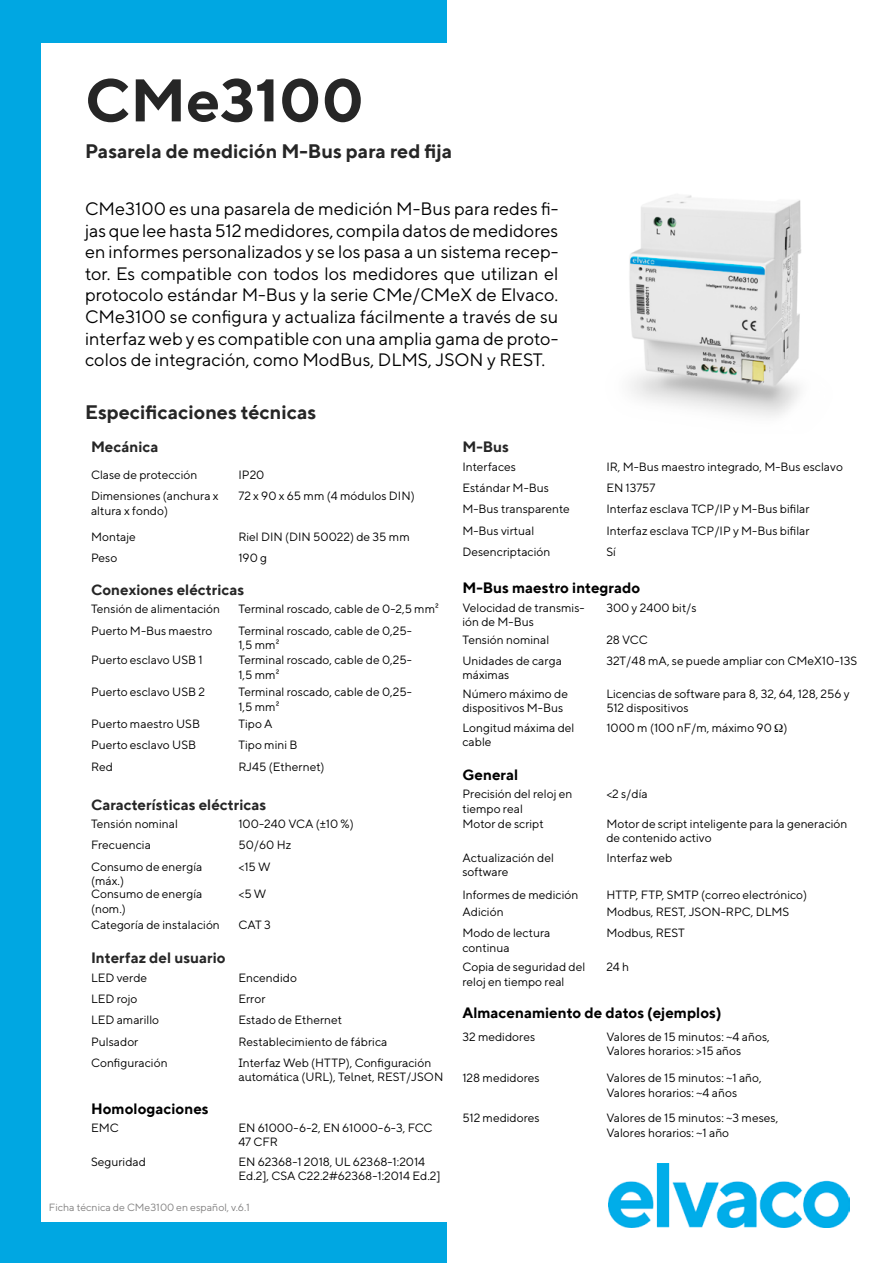
<style>
.page{position:relative;width:893px;height:1263px;background:#fff}
.page>*{position:absolute;margin:0;border:0;box-sizing:border-box;transform-origin:0 0}
.t1{font:700 60px "TT Norms";color:#262626}
.t2{font:700 19.5px "TT Norms";color:#262626}
.t3{font:18px/21.6px "TT Norms";color:#000;text-align:justify}
.t4{font:700 15px "TT Norms";color:#262626}
.t5{font:700 15px "TT Norms";color:#000}
.t6{font:12px/14.4px "TT Norms";color:#000}
.t7{font:10.5px "TT Norms";color:#818080}
</style>
<div class="page">
<div style="left:0;top:0;width:446px;height:1263px;background:#00a7e2"></div>
<div style="left:41px;top:43px;width:472px;height:1178px;background:#fff"></div>
<img style="left:609px;top:1163px;width:240px;height:65px">
<img style="left:629px;top:195px;width:172px;height:222px">
<h1 class="t1" style="left:85px;top:63px;width:280px">CMe3100</h1>
<h2 class="t2" style="left:85px;top:138px;width:369px">Pasarela de medición M-Bus para red fija</h2>
<p class="t3" style="left:85px;top:197px;width:475px">CMe3100 es una pasarela de medición M-Bus para redes fi&shy;jas que lee hasta 512 medidores, compila datos de medidores en informes personalizados y se los pasa a un sistema recep&shy;tor. Es compatible con todos los medidores que utilizan el protocolo estándar M-Bus y la serie CMe/CMeX de Elvaco.<br>CMe3100 se configura y actualiza fácilmente a través de su interfaz web y es compatible con una amplia gama de proto&shy;colos de integración, como ModBus, DLMS, JSON y REST.</p>
<h2 class="t2" style="left:85px;top:400px;width:233px">Especificaciones técnicas</h2>
<p class="t4" style="left:91px;top:438px;width:69px">Mecánica</p>
<p class="t6" style="left:91px;top:467px;width:108px">Clase de protección</p>
<p class="t6" style="left:238px;top:467px;width:27px">IP20</p>
<p class="t6" style="left:91px;top:489px;width:129px">Dimensiones (anchura x altura x fondo)</p>
<p class="t6" style="left:238px;top:489px;width:178px">72 x 90 x 65 mm (4 módulos DIN)</p>
<p class="t6" style="left:91px;top:529px;width:46px">Montaje</p>
<p class="t6" style="left:238px;top:529px;width:173px">Riel DIN (DIN 50022) de 35 mm</p>
<p class="t6" style="left:91px;top:550px;width:28px">Peso</p>
<p class="t6" style="left:238px;top:550px;width:30px">190 g</p>
<p class="t4" style="left:91px;top:580px;width:155px">Conexiones eléctricas</p>
<p class="t6" style="left:91px;top:602px;width:131px">Tensión de alimentación</p>
<p class="t6" style="left:238px;top:602px;width:202px">Terminal roscado, cable de 0-2,5 mm²</p>
<p class="t6" style="left:91px;top:623px;width:123px">Puerto M-Bus maestro</p>
<p class="t6" style="left:238px;top:623px;width:175px">Terminal roscado, cable de 0,25-<br>1,5 mm²</p>
<p class="t6" style="left:91px;top:653px;width:113px">Puerto esclavo USB 1</p>
<p class="t6" style="left:238px;top:653px;width:175px">Terminal roscado, cable de 0,25-<br>1,5 mm²</p>
<p class="t6" style="left:91px;top:684px;width:115px">Puerto esclavo USB 2</p>
<p class="t6" style="left:238px;top:684px;width:175px">Terminal roscado, cable de 0,25-<br>1,5 mm²</p>
<p class="t6" style="left:91px;top:716px;width:111px">Puerto maestro USB</p>
<p class="t6" style="left:238px;top:716px;width:36px">Tipo A</p>
<p class="t6" style="left:91px;top:738px;width:107px">Puerto esclavo USB</p>
<p class="t6" style="left:238px;top:738px;width:61px">Tipo mini B</p>
<p class="t6" style="left:91px;top:759px;width:23px">Red</p>
<p class="t6" style="left:238px;top:759px;width:88px">RJ45 (Ethernet)</p>
<p class="t4" style="left:91px;top:795px;width:177px">Características eléctricas</p>
<p class="t6" style="left:91px;top:816px;width:88px">Tensión nominal</p>
<p class="t6" style="left:238px;top:816px;width:117px">100-240 VCA (±10 %)</p>
<p class="t6" style="left:91px;top:837px;width:61px">Frecuencia</p>
<p class="t6" style="left:238px;top:837px;width:54px">50/60 Hz</p>
<p class="t6" style="left:91px;top:859px;width:113px">Consumo de energía (máx.)</p>
<p class="t6" style="left:238px;top:859px;width:34px">&lt;15 W</p>
<p class="t6" style="left:91px;top:886px;width:113px">Consumo de energía (nom.)</p>
<p class="t6" style="left:238px;top:886px;width:30px">&lt;5 W</p>
<p class="t6" style="left:91px;top:917px;width:130px">Categoría de instalación</p>
<p class="t6" style="left:238px;top:917px;width:34px">CAT 3</p>
<p class="t4" style="left:91px;top:949px;width:136px">Interfaz del usuario</p>
<p class="t6" style="left:91px;top:970px;width:58px">LED verde</p>
<p class="t6" style="left:238px;top:970px;width:60px">Encendido</p>
<p class="t6" style="left:91px;top:991px;width:48px">LED rojo</p>
<p class="t6" style="left:238px;top:991px;width:29px">Error</p>
<p class="t6" style="left:91px;top:1013px;width:70px">LED amarillo</p>
<p class="t6" style="left:238px;top:1013px;width:105px">Estado de Ethernet</p>
<p class="t6" style="left:91px;top:1034px;width:49px">Pulsador</p>
<p class="t6" style="left:238px;top:1034px;width:151px">Restablecimiento de fábrica</p>
<p class="t6" style="left:91px;top:1055px;width:78px">Configuración</p>
<p class="t6" style="left:238px;top:1055px;width:206px">Interfaz Web (HTTP), Configuración automática (URL), Telnet, REST/JSON</p>
<p class="t5" style="left:91px;top:1099px;width:119px">Homologaciones</p>
<p class="t6" style="left:91px;top:1120px;width:29px">EMC</p>
<p class="t6" style="left:238px;top:1120px;width:196px">EN 61000-6-2, EN 61000-6-3, FCC<br>47 CFR</p>
<p class="t6" style="left:91px;top:1154px;width:56px">Seguridad</p>
<p class="t6" style="left:238px;top:1154px;width:204px">EN 62368-1 2018, UL 62368-1:2014<br>Ed.2], CSA C22.2#62368-1:2014 Ed.2]</p>
<p class="t7" style="left:49px;top:1201px;width:203px">Ficha técnica de CMe3100 en español, v.6.1</p>
<p class="t4" style="left:462px;top:438px;width:48px">M-Bus</p>
<p class="t6" style="left:462px;top:459px;width:55px">Interfaces</p>
<p class="t6" style="left:606px;top:459px;width:238px">IR, M-Bus maestro integrado, M-Bus esclavo</p>
<p class="t6" style="left:462px;top:480px;width:88px">Estándar M-Bus</p>
<p class="t6" style="left:606px;top:480px;width:50px">EN 13757</p>
<p class="t6" style="left:462px;top:502px;width:109px">M-Bus transparente</p>
<p class="t6" style="left:606px;top:502px;width:205px">Interfaz esclava TCP/IP y M-Bus bifilar</p>
<p class="t6" style="left:462px;top:523px;width:73px">M-Bus virtual</p>
<p class="t6" style="left:606px;top:523px;width:205px">Interfaz esclava TCP/IP y M-Bus bifilar</p>
<p class="t6" style="left:462px;top:544px;width:90px">Desencriptación</p>
<p class="t6" style="left:606px;top:544px;width:11px">Sí</p>
<p class="t5" style="left:462px;top:579px;width:179px">M-Bus maestro integrado</p>
<p class="t6" style="left:462px;top:600px;width:124px">Velocidad de transmis&shy;ión de M-Bus</p>
<p class="t6" style="left:606px;top:600px;width:92px">300 y 2400 bit/s</p>
<p class="t6" style="left:462px;top:632px;width:88px">Tensión nominal</p>
<p class="t6" style="left:606px;top:632px;width:43px">28 VCC</p>
<p class="t6" style="left:462px;top:653px;width:101px">Unidades de carga máximas</p>
<p class="t6" style="left:606px;top:653px;width:252px">32T/48 mA, se puede ampliar con CMeX10-13S</p>
<p class="t6" style="left:462px;top:686px;width:107px">Número máximo de dispositivos M-Bus</p>
<p class="t6" style="left:606px;top:686px;width:245px">Licencias de software para 8, 32, 64, 128, 256 y<br>512 dispositivos</p>
<p class="t6" style="left:462px;top:720px;width:114px">Longitud máxima del cable</p>
<p class="t6" style="left:606px;top:720px;width:182px">1000 m (100 nF/m, máximo 90 )</p>
<p class="t5" style="left:462px;top:765px;width:57px">General</p>
<p class="t6" style="left:462px;top:786px;width:111px">Precisión del reloj en tiempo real</p>
<p class="t6" style="left:606px;top:786px;width:43px">&lt;2 s/día</p>
<p class="t6" style="left:462px;top:816px;width:83px">Motor de script</p>
<p class="t6" style="left:606px;top:816px;width:243px">Motor de script inteligente para la generación de contenido activo</p>
<p class="t6" style="left:462px;top:850px;width:93px">Actualización del software</p>
<p class="t6" style="left:606px;top:850px;width:68px">Interfaz web</p>
<p class="t6" style="left:462px;top:887px;width:117px">Informes de medición</p>
<p class="t6" style="left:606px;top:887px;width:202px">HTTP, FTP, SMTP (correo electrónico)</p>
<p class="t6" style="left:462px;top:904px;width:43px">Adición</p>
<p class="t6" style="left:606px;top:904px;width:184px">Modbus, REST, JSON-RPC, DLMS</p>
<p class="t6" style="left:462px;top:925px;width:90px">Modo de lectura continua</p>
<p class="t6" style="left:606px;top:925px;width:80px">Modbus, REST</p>
<p class="t6" style="left:462px;top:959px;width:124px">Copia de seguridad del reloj en tiempo real</p>
<p class="t6" style="left:606px;top:959px;width:24px">24 h</p>
<p class="t5" style="left:462px;top:1003px;width:261px">Almacenamiento de datos (ejemplos)</p>
<p class="t6" style="left:462px;top:1029px;width:74px">32 medidores</p>
<p class="t6" style="left:606px;top:1029px;width:165px">Valores de 15 minutos: ~4 años,<br>Valores horarios: &gt;15 años</p>
<p class="t6" style="left:462px;top:1071px;width:79px">128 medidores</p>
<p class="t6" style="left:606px;top:1071px;width:157px">Valores de 15 minutos: ~1 año,<br>Valores horarios: ~4 años</p>
<p class="t6" style="left:462px;top:1110px;width:79px">512 medidores</p>
<p class="t6" style="left:606px;top:1110px;width:173px">Valores de 15 minutos: ~3 meses,<br>Valores horarios: ~1 año</p>
</div>
